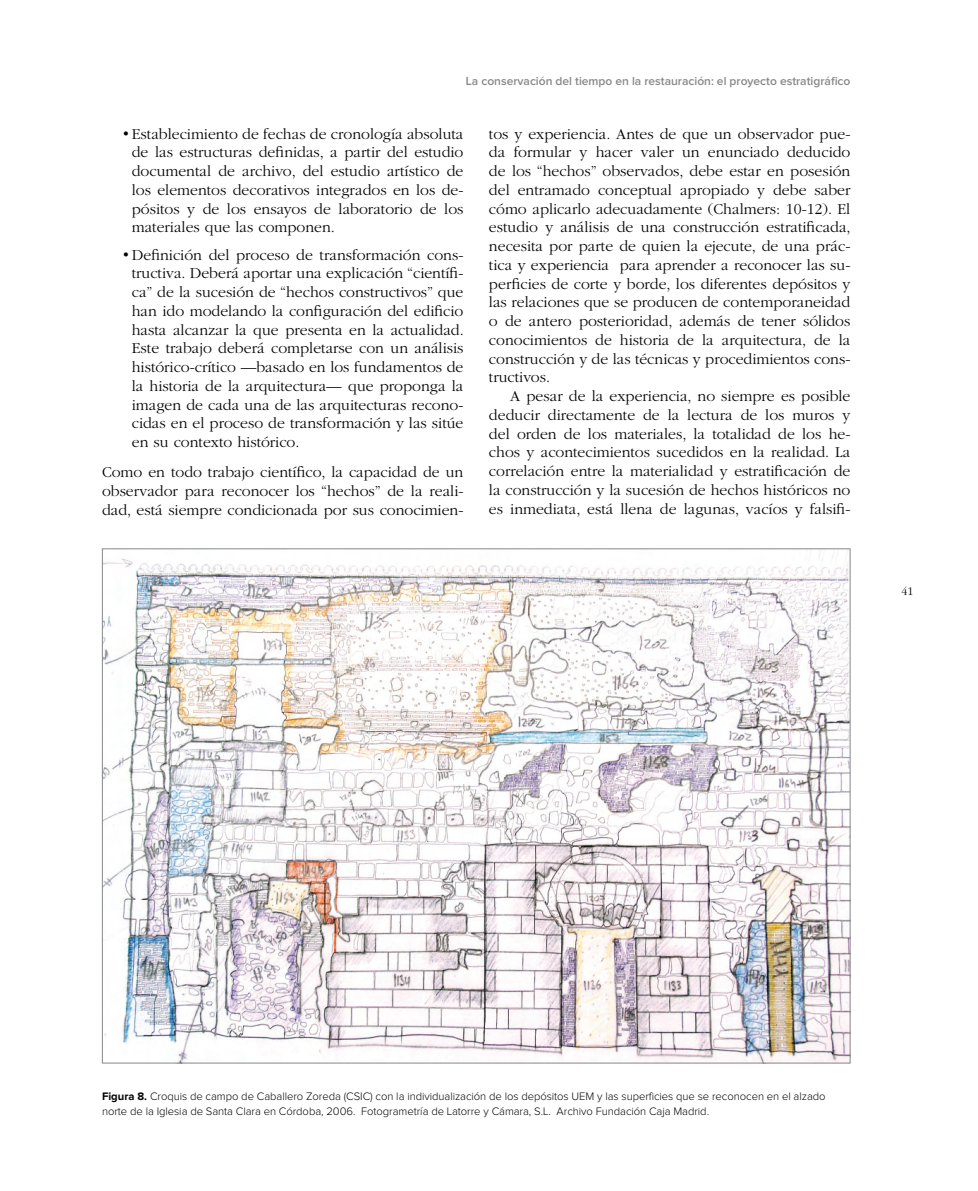
<style>
.page{position:relative;width:978px;height:1191px;background:#fff}
.page>*{position:absolute;margin:0;border:0;box-sizing:border-box;transform-origin:0 0}
.t1{font:300 15.75px/18.8px "ITC Garamond Std";color:#040503;text-align:justify}
.t2{font:600 12px "Proxima Nova";color:#87888a}
.t3{font:300 12px "ITC Garamond Std";color:#040503}
.t4{font:300 11.25px/15px "Proxima Nova";letter-spacing:-.005em;color:#040503}
.s1{font-weight:700}
</style>
<div class="page">
<img style="left:104px;top:551px;width:744px;height:510px">
<p class="t2" style="left:466px;top:77px;width:386px">La conservación del tiempo en la restauración: el proyecto estratigráfico</p>
<p class="t1" style="left:132px;top:125px;width:333px;text-indent:-11px">• Establecimiento de fechas de cronología absoluta de las estructuras definidas, a partir del estudio documental de archivo, del estudio artístico de los elementos decorativos integrados en los de&shy;pósitos y de los ensayos de laboratorio de los materiales que las componen.</p>
<p class="t1" style="left:132px;top:246px;width:334px;text-indent:-11px">• Definición del proceso de transformación cons&shy;tructiva. Deberá aportar una explicación “científi&shy;ca” de la sucesión de “hechos constructivos” que han ido modelando la configuración del edificio hasta alcanzar la que presenta en la actualidad.<br>Este trabajo deberá completarse con un análisis histórico-crítico —basado en los fundamentos de la historia de la arquitectura— que proponga la imagen de cada una de las arquitecturas recono&shy;cidas en el proceso de transformación y las sitúe en su contexto histórico.</p>
<p class="t1" style="left:102px;top:464px;width:363px">Como en todo trabajo científico, la capacidad de un observador para reconocer los “hechos” de la reali&shy;dad, está siempre condicionada por sus conocimien-</p>
<p class="t1" style="left:489px;top:125px;width:363px">tos y experiencia. Antes de que un observador pue&shy;da formular y hacer valer un enunciado deducido de los “hechos” observados, debe estar en posesión del entramado conceptual apropiado y debe saber cómo aplicarlo adecuadamente (Chalmers: 10-12). El estudio y análisis de una construcción estratificada, necesita por parte de quien la ejecute, de una prác&shy;tica y experiencia para aprender a reconocer las su&shy;perficies de corte y borde, los diferentes depósitos y las relaciones que se producen de contemporaneidad o de antero posterioridad, además de tener sólidos conocimientos de historia de la arquitectura, de la construcción y de las técnicas y procedimientos cons&shy;tructivos.</p>
<p class="t1" style="left:489px;top:388px;width:363px;text-indent:21px">A pesar de la experiencia, no siempre es posible deducir directamente de la lectura de los muros y del orden de los materiales, la totalidad de los he&shy;chos y acontecimientos sucedidos en la realidad. La correlación entre la materialidad y estratificación de la construcción y la sucesión de hechos históricos no es inmediata, está llena de lagunas, vacíos y falsifi-</p>
<p class="t3" style="left:901px;top:587px;width:13px">41</p>
<p class="t4" style="left:102px;top:1089px;width:725px"><span class="s1">Figura 8.</span> Croquis de campo de Caballero Zoreda (CSIC) con la individualización de los depósitos UEM y las superficies que se reconocen en el alzado norte de la Iglesia de Santa Clara en Córdoba, 2006. Fotogrametría de Latorre y Cámara, S.L. Archivo Fundación Caja Madrid.</p>
</div>
